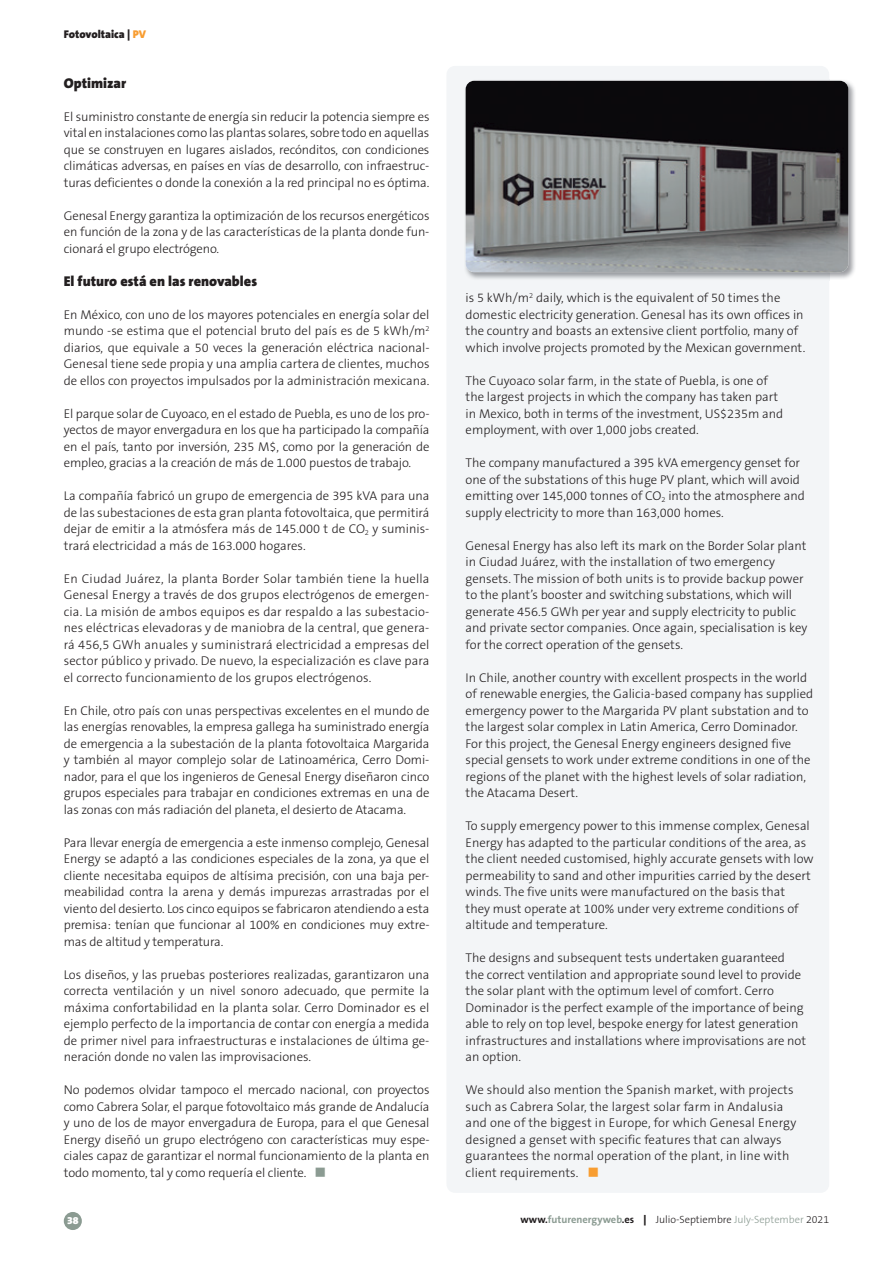
<style>
.page{position:relative;width:893px;height:1263px;background:#fff}
.page>*{position:absolute;margin:0;border:0;box-sizing:border-box;transform-origin:0 0}
.t1{font:900 14.25px "The Sans B9";color:#231f20}
.t2{font:300 12.75px/16.5px "The Sans B3";color:#231f20;text-align:justify}
.t3{font:900 11.25px "The Sans B9";color:#231f20}
.t4{font:300 10.5px "The Sans B3";color:#231f20}
.t5{font:900 10.5px "The Sans B9";color:#fff}
.s1{color:#f89d31}
.s2{color:#8b9b92}
.s3{font-family:"The Sans B7";font-weight:700}
.s4{font-family:"The Sans B7";font-weight:700;color:#8b9b92}
.s5{font-family:"The Sans B9";font-weight:900}
</style>
<div class="page">
<div style="left:64px;top:1212px;width:18px;height:18px;background:#8b9b92;border-radius:50%"></div>
<div style="left:446px;top:66px;width:383px;height:1127px;background:#f3f5f7;border-radius:9px"></div>
<img style="left:465px;top:79px;width:390px;height:201px">
<img style="left:466px;top:81px;width:382px;height:191px">
<p class="t3" style="left:64px;top:28px;width:84px">Fotovoltaica | <span class="s1">PV</span></p>
<p class="t1" style="left:64px;top:75px;width:64px">Optimizar</p>
<p class="t2" style="left:64px;top:109px;width:367px">El suministro constante de energía sin reducir la potencia siempre es vital en instalaciones como las plantas solares, sobre todo en aquellas que se construyen en lugares aislados, recónditos, con condiciones climáticas adversas, en países en vías de desarrollo, con infraestruc&shy;turas deficientes o donde la conexión a la red principal no es óptima.</p>
<p class="t2" style="left:64px;top:208px;width:367px">Genesal Energy garantiza la optimización de los recursos energéticos en función de la zona y de las características de la planta donde fun&shy;cionará el grupo electrógeno.</p>
<p class="t1" style="left:64px;top:273px;width:195px">El futuro está en las renovables</p>
<p class="t2" style="left:64px;top:307px;width:367px">En México, con uno de los mayores potenciales en energía solar del mundo -se estima que el potencial bruto del país es de 5 kWh/m<sup>2 </sup>diarios, que equivale a 50 veces la generación eléctrica nacional-Genesal tiene sede propia y una amplia cartera de clientes, muchos de ellos con proyectos impulsados por la administración mexicana.</p>
<p class="t2" style="left:64px;top:406px;width:367px">El parque solar de Cuyoaco, en el estado de Puebla, es uno de los pro&shy;yectos de mayor envergadura en los que ha participado la compañía en el país, tanto por inversión, 235 M$, como por la generación de empleo, gracias a la creación de más de 1.000 puestos de trabajo.</p>
<p class="t2" style="left:64px;top:488px;width:367px">La compañía fabricó un grupo de emergencia de 395 kVA para una de las subestaciones de esta gran planta fotovoltaica, que permitirá dejar de emitir a la atmósfera más de 145.000 t de CO<sub>2</sub> y suminis&shy;trará electricidad a más de 163.000 hogares.</p>
<p class="t2" style="left:64px;top:571px;width:367px">En Ciudad Juárez, la planta Border Solar también tiene la huella Genesal Energy a través de dos grupos electrógenos de emergen&shy;cia. La misión de ambos equipos es dar respaldo a las subestacio&shy;nes eléctricas elevadoras y de maniobra de la central, que genera&shy;rá 456,5 GWh anuales y suministrará electricidad a empresas del sector público y privado. De nuevo, la especialización es clave para el correcto funcionamiento de los grupos electrógenos.</p>
<p class="t2" style="left:64px;top:703px;width:367px">En Chile, otro país con unas perspectivas excelentes en el mundo de las energías renovables, la empresa gallega ha suministrado energía de emergencia a la subestación de la planta fotovoltaica Margarida y también al mayor complejo solar de Latinoamérica, Cerro Domi&shy;nador, para el que los ingenieros de Genesal Energy diseñaron cinco grupos especiales para trabajar en condiciones extremas en una de las zonas con más radiación del planeta, el desierto de Atacama.</p>
<p class="t2" style="left:64px;top:835px;width:367px">Para llevar energía de emergencia a este inmenso complejo, Genesal Energy se adaptó a las condiciones especiales de la zona, ya que el cliente necesitaba equipos de altísima precisión, con una baja per&shy;meabilidad contra la arena y demás impurezas arrastradas por el viento del desierto. Los cinco equipos se fabricaron atendiendo a esta premisa: tenían que funcionar al 100% en condiciones muy extre&shy;mas de altitud y temperatura.</p>
<p class="t2" style="left:64px;top:967px;width:367px">Los diseños, y las pruebas posteriores realizadas, garantizaron una correcta ventilación y un nivel sonoro adecuado, que permite la máxima confortabilidad en la planta solar. Cerro Dominador es el ejemplo perfecto de la importancia de contar con energía a medida de primer nivel para infraestructuras e instalaciones de última ge&shy;neración donde no valen las improvisaciones.</p>
<p class="t2" style="left:64px;top:1082px;width:367px">No podemos olvidar tampoco el mercado nacional, con proyectos como Cabrera Solar, el parque fotovoltaico más grande de Andalucía y uno de los de mayor envergadura de Europa, para el que Genesal Energy diseñó un grupo electrógeno con características muy espe&shy;ciales capaz de garantizar el normal funcionamiento de la planta en todo momento, tal y como requería el cliente. <span class="s2">■</span></p>
<p class="t2" style="left:466px;top:290px;width:341px;text-align:left">is 5 kWh/m<sup>2</sup> daily, which is the equivalent of 50 times the domestic electricity generation. Genesal has its own offices in the country and boasts an extensive client portfolio, many of which involve projects promoted by the Mexican government.</p>
<p class="t2" style="left:466px;top:373px;width:319px;text-align:left">The Cuyoaco solar farm, in the state of Puebla, is one of the largest projects in which the company has taken part in Mexico, both in terms of the investment, US$235m and employment, with over 1,000 jobs created.</p>
<p class="t2" style="left:466px;top:455px;width:341px;text-align:left">The company manufactured a 395 kVA emergency genset for one of the substations of this huge PV plant, which will avoid emitting over 145,000 tonnes of CO<sub>2</sub> into the atmosphere and supply electricity to more than 163,000 homes.</p>
<p class="t2" style="left:466px;top:538px;width:343px;text-align:left">Genesal Energy has also left its mark on the Border Solar plant in Ciudad Juárez, with the installation of two emergency gensets. The mission of both units is to provide backup power to the plant’s booster and switching substations, which will generate 456.5 GWh per year and supply electricity to public and private sector companies. Once again, specialisation is key for the correct operation of the gensets.</p>
<p class="t2" style="left:466px;top:670px;width:349px;text-align:left">In Chile, another country with excellent prospects in the world of renewable energies, the Galicia-based company has supplied emergency power to the Margarida PV plant substation and to the largest solar complex in Latin America, Cerro Dominador.<br>For this project, the Genesal Energy engineers designed five special gensets to work under extreme conditions in one of the regions of the planet with the highest levels of solar radiation, the Atacama Desert.</p>
<p class="t2" style="left:466px;top:818px;width:350px;text-align:left">To supply emergency power to this immense complex, Genesal Energy has adapted to the particular conditions of the area, as the client needed customised, highly accurate gensets with low permeability to sand and other impurities carried by the desert winds. The five units were manufactured on the basis that<br>they must operate at 100% under very extreme conditions of altitude and temperature.</p>
<p class="t2" style="left:466px;top:950px;width:342px;text-align:left">The designs and subsequent tests undertaken guaranteed the correct ventilation and appropriate sound level to provide the solar plant with the optimum level of comfort. Cerro Dominador is the perfect example of the importance of being able to rely on top level, bespoke energy for latest generation infrastructures and installations where improvisations are not an option.</p>
<p class="t2" style="left:466px;top:1082px;width:332px;text-align:left">We should also mention the Spanish market, with projects such as Cabrera Solar, the largest solar farm in Andalusia and one of the biggest in Europe, for which Genesal Energy designed a genset with specific features that can always guarantees the normal operation of the plant, in line with client requirements. <span class="s1">■</span></p>
<p class="t5" style="left:67px;top:1215px;width:13px">38</p>
<p class="t4" style="left:520px;top:1214px;width:310px"><span class="s3">www.</span><span class="s4">futurenergyweb</span><span class="s3">.es</span> <span class="s5">|</span> Julio-Septiembre <span class="s2">July-September</span> 2021</p>
</div>
